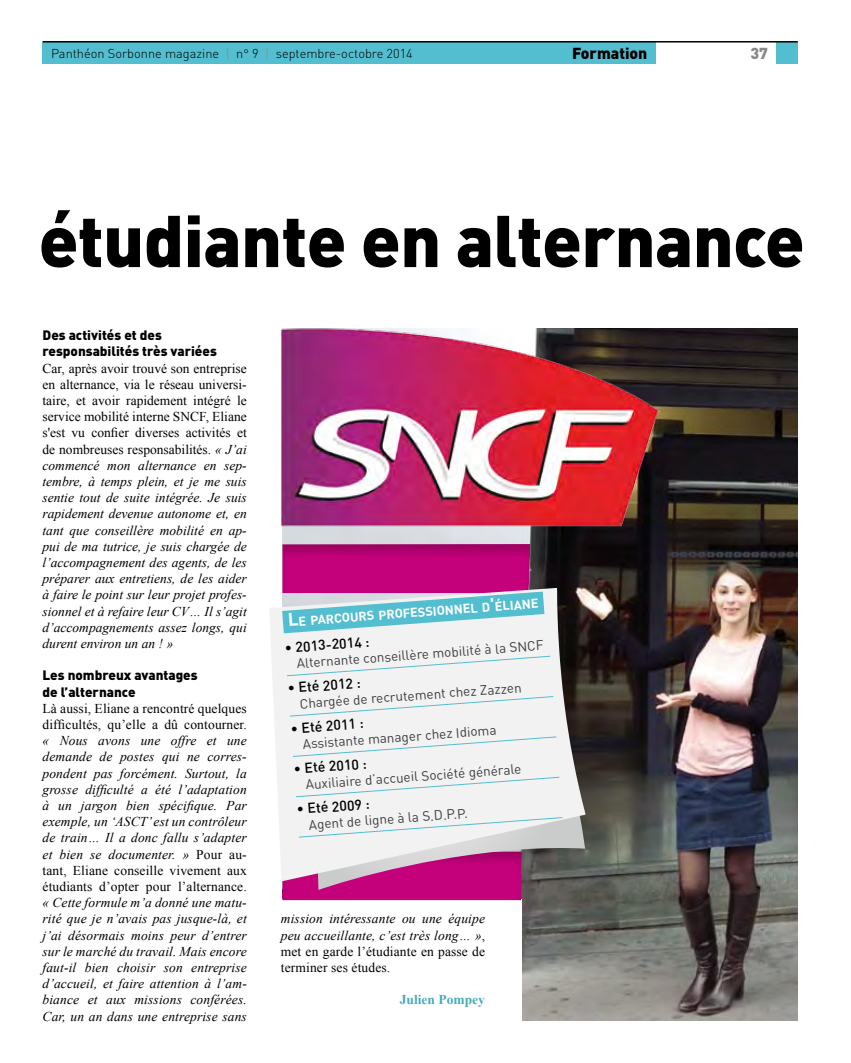
<style>
.page{position:relative;width:851px;height:1063px;background:#fff}
.page>*{position:absolute;margin:0;border:0;box-sizing:border-box;transform-origin:0 0}
.t1{font:900 72px "DIN";letter-spacing:-.01em;color:#000}
.t2{font:900 15.75px "DIN";color:#000}
.t3{font:900 15.75px "DIN";color:#898887}
.t4{font:500 14.1px "DIN";color:#000}
.t5{font:italic 13.5px/16.2px "Times New Roman";letter-spacing:.01em;color:#000;text-align:justify}
.t6{font:13.5px "DIN";color:#3e3d40}
.t7{font:900 13.5px/16.2px "DIN";color:#000}
.t8{font:13.5px/16.2px "Times New Roman";letter-spacing:.01em;color:#000}
.t9{font:700 13.5px "Times New Roman";color:#49aaba}
.t10{font:300 12.75px "DIN";color:#000}
.t11{font:700 12.75px "DIN";color:#fff}
.s1{color:#898887}
.s2{font-size:12px}
.s3{font-style:normal}
.s4{font-size:18.15px;color:#53bed0}
.s5{font-size:18.15px}
</style>
<div class="page">
<img style="left:282px;top:329px;width:515px;height:691px">
<div style="left:43px;top:43px;width:612px;height:21px;background:#53bed0"></div>
<div style="left:776px;top:43px;width:21px;height:21px;background:#53bed0"></div>
<hr style="left:43px;top:41px;width:754px;height:2px;background:#000">
<div style="left:270px;top:899px;width:252px;height:130px;background:#fff"></div>
<img style="left:281px;top:328px;width:378px;height:201px">
<div style="left:280px;top:542px;width:251px;height:52px;background:#d7dbe0"></div>
<div style="left:280px;top:849px;width:242px;height:52px;background:#c5007b"></div>
<svg style="left:280px;top:881px;width:305px;height:9px"></svg>
<svg style="left:271px;top:588px;width:314px;height:293px;fill:#f2f2f2"></svg>
<svg style="left:270px;top:544px;width:297px;height:102px"></svg>
<svg style="left:286px;top:655px;width:265px;height:22px"></svg>
<svg style="left:289px;top:696px;width:265px;height:21px"></svg>
<svg style="left:292px;top:736px;width:265px;height:21px"></svg>
<svg style="left:295px;top:776px;width:265px;height:22px"></svg>
<svg style="left:298px;top:817px;width:265px;height:21px"></svg>
<p class="t10" style="left:51px;top:45px;width:363px">Panthéon Sorbonne magazine <span class="s1">|</span> n<span class="s2">°</span> 9 <span class="s1">|</span> septembre-octobre 2014</p>
<p class="t2" style="left:572px;top:43px;width:77px">Formation</p>
<p class="t3" style="left:750px;top:43px;width:19px">37</p>
<h1 class="t1" style="left:39px;top:193px;width:767px">étudiante en alternance</h1>
<p class="t7" style="left:43px;top:326px;width:176px">Des activités et des responsabilités très variées</p>
<p class="t5" style="left:43px;top:360px;width:206px"><span class="s3">Car, après avoir trouvé son entreprise en alternance, via le réseau universi&shy;taire, et avoir rapidement intégré le service mobilité interne SNCF, Eliane s'est vu confier diverses activités et de nombreuses responsabilités.</span> « J’ai commencé mon alternance en sep&shy;tembre, à temps plein, et je me suis sentie tout de suite intégrée. Je suis rapidement devenue autonome et, en tant que conseillère mobilité en ap&shy;pui de ma tutrice, je suis chargée de l’accompagnement des agents, de les préparer aux entretiens, de les aider à faire le point sur leur projet profes&shy;sionnel et à refaire leur CV… Il s’agit d’accompagnements assez longs, qui durent environ un an ! »</p>
<p class="t7" style="left:43px;top:667px;width:156px">Les nombreux avantages de l’alternance</p>
<p class="t8" style="left:43px;top:700px;width:206px">Là aussi, Eliane a rencontré quelques difficultés, qu’elle a dû contourner.</p>
<p class="t5" style="left:43px;top:732px;width:206px">« Nous avons une offre et une demande de postes qui ne corres&shy;pondent pas forcément. Surtout, la grosse difficulté a été l’adaptation à un jargon bien spécifique. Par exemple, un ‘ASCT’ est un contrôleur de train… Il a donc fallu s’adapter et bien se documenter. » <span class="s3">Pour au&shy;tant, Eliane conseille vivement aux étudiants d’opter pour l’alternance.</span></p>
<p class="t5" style="left:43px;top:894px;width:206px">« Cette formule m’a donné une matu&shy;rité que je n’avais pas jusque-là, et j’ai désormais moins peur d’entrer sur le marché du travail. Mais encore faut-il bien choisir son entreprise d’accueil, et faire attention à l’am&shy;biance et aux missions conférées.<br>Car, un an dans une entreprise sans</p>
<p class="t11" style="left:282px;top:613px;width:263px;rotate:-4deg"><span class="s4">.</span><span class="s5">L</span>e parcours professionnel d<span class="s5">'</span>éliane<span class="s4">.</span></p>
<p class="t4" style="left:284px;top:639px;width:86px;rotate:-4deg">• 2013-2014 :</p>
<p class="t6" style="left:296px;top:654px;width:249px;rotate:-4deg">Alternante conseillère mobilité à la SNCF</p>
<p class="t4" style="left:287px;top:679px;width:75px;rotate:-4deg">• Eté 2012 :</p>
<p class="t6" style="left:299px;top:695px;width:224px;rotate:-4deg">Chargée de recrutement chez Zazzen</p>
<p class="t4" style="left:290px;top:719px;width:75px;rotate:-4deg">• Eté 2011 :</p>
<p class="t6" style="left:302px;top:735px;width:196px;rotate:-4deg">Assistante manager chez Idioma</p>
<p class="t4" style="left:293px;top:760px;width:75px;rotate:-4deg">• Eté 2010 :</p>
<p class="t6" style="left:305px;top:776px;width:217px;rotate:-4deg">Auxiliaire d’accueil Société générale</p>
<p class="t4" style="left:296px;top:800px;width:75px;rotate:-4deg">• Eté 2009 :</p>
<p class="t6" style="left:308px;top:816px;width:161px;rotate:-4deg">Agent de ligne à la S.D.P.P.</p>
<p class="t5" style="left:281px;top:910px;width:206px">mission intéressante ou une équipe peu accueillante, c’est très long… »<span class="s3">, met en garde l’étudiante en passe de terminer ses études.</span></p>
<p class="t9" style="left:400px;top:991px;width:87px">Julien Pompey</p>
</div>
